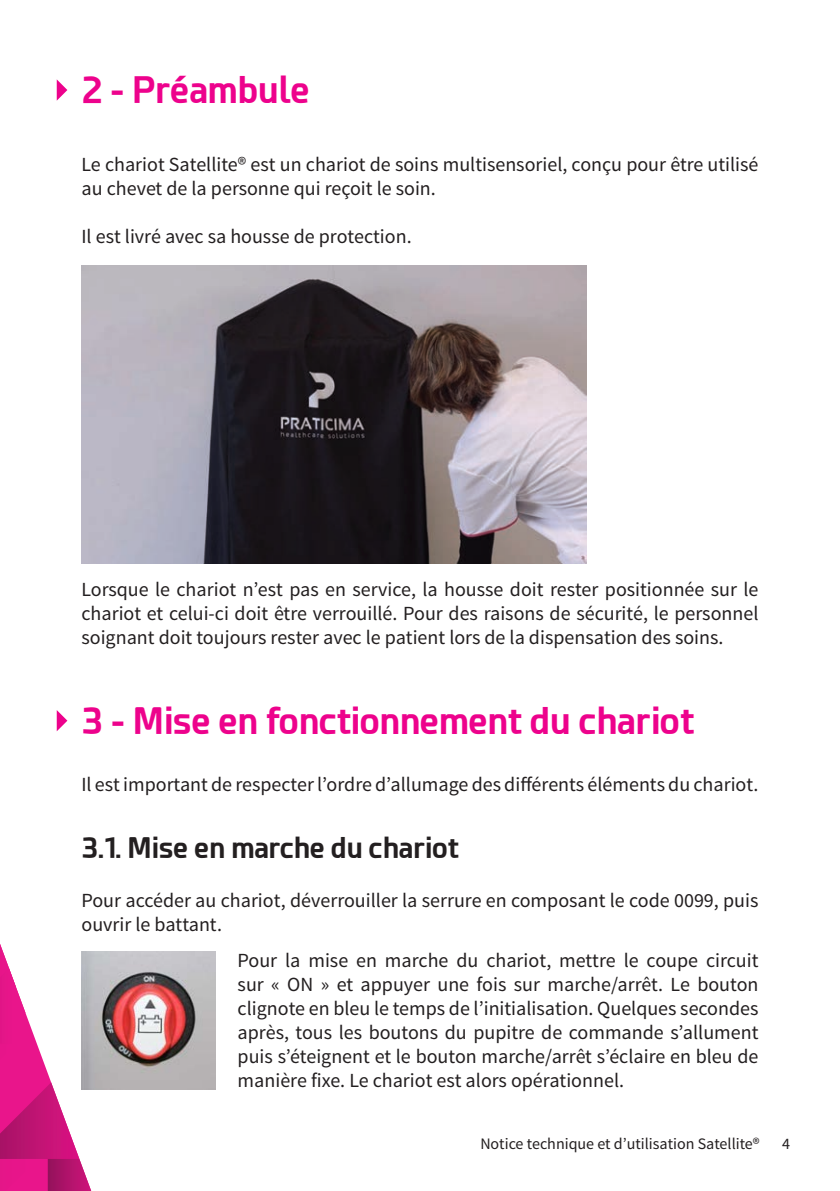
<style>
.page{position:relative;width:840px;height:1191px;background:#fff}
.page>*{position:absolute;margin:0;border:0;box-sizing:border-box;transform-origin:0 0}
.Texte_courant{font:700 36px "Esphimere";color:#ed028c}
.Texte_courant-2{font:700 28px "Esphimere";color:#231f20}
.Puces_roses{font:20px/24px "Source Sans Pro";color:#231f20}
.t1{font:16px "Source Sans Pro";color:#231f20}
</style>
<div class="page">
<svg style="left:0;top:944px;width:97px;height:247px"></svg>
<svg style="left:57px;top:79px;width:10px;height:22px"></svg>
<img style="left:81px;top:266px;width:505px;height:297px">
<svg style="left:57px;top:710px;width:10px;height:21px"></svg>
<img style="left:81px;top:951px;width:134px;height:138px">
<p class="Texte_courant" style="left:81px;top:68px;width:230px">2 - Préambule</p>
<p class="Puces_roses" style="left:81px;top:153px;width:678px">Le chariot Satellite® est un chariot de soins multisensoriel, conçu pour être utilisé au chevet de la personne qui reçoit le soin.</p>
<p class="Puces_roses" style="left:81px;top:225px;width:331px">Il est livré avec sa housse de protection.</p>
<p class="Puces_roses" style="left:81px;top:578px;width:678px;text-align:justify">Lorsque le chariot n’est pas en service, la housse doit rester positionnée sur le chariot et celui-ci doit être verrouillé. Pour des raisons de sécurité, le personnel soignant doit toujours rester avec le patient lors de la dispensation des soins.</p>
<p class="Texte_courant" style="left:81px;top:698px;width:613px">3 - Mise en fonctionnement du chariot</p>
<p class="Puces_roses" style="left:81px;top:772px;width:678px">Il est important de respecter l’ordre d’allumage des différents éléments du chariot.</p>
<p class="Texte_courant-2" style="left:81px;top:831px;width:378px">3.1. Mise en marche du chariot</p>
<p class="Puces_roses" style="left:81px;top:889px;width:678px">Pour accéder au chariot, déverrouiller la serrure en composant le code 0099, puis ouvrir le battant.</p>
<p class="Puces_roses" style="left:237px;top:948px;width:522px;text-align:justify">Pour la mise en marche du chariot, mettre le coupe circuit sur « ON » et appuyer une fois sur marche/arrêt. Le bouton clignote en bleu le temps de l’initialisation. Quelques secondes après, tous les boutons du pupitre de commande s’allument puis s’éteignent et le bouton marche/arrêt s’éclaire en bleu de manière fixe. Le chariot est alors opérationnel.</p>
<p class="t1" style="left:480px;top:1133px;width:281px">Notice technique et d’utilisation Satellite®</p>
<p class="t1" style="left:781px;top:1133px;width:9px">4</p>
</div>
